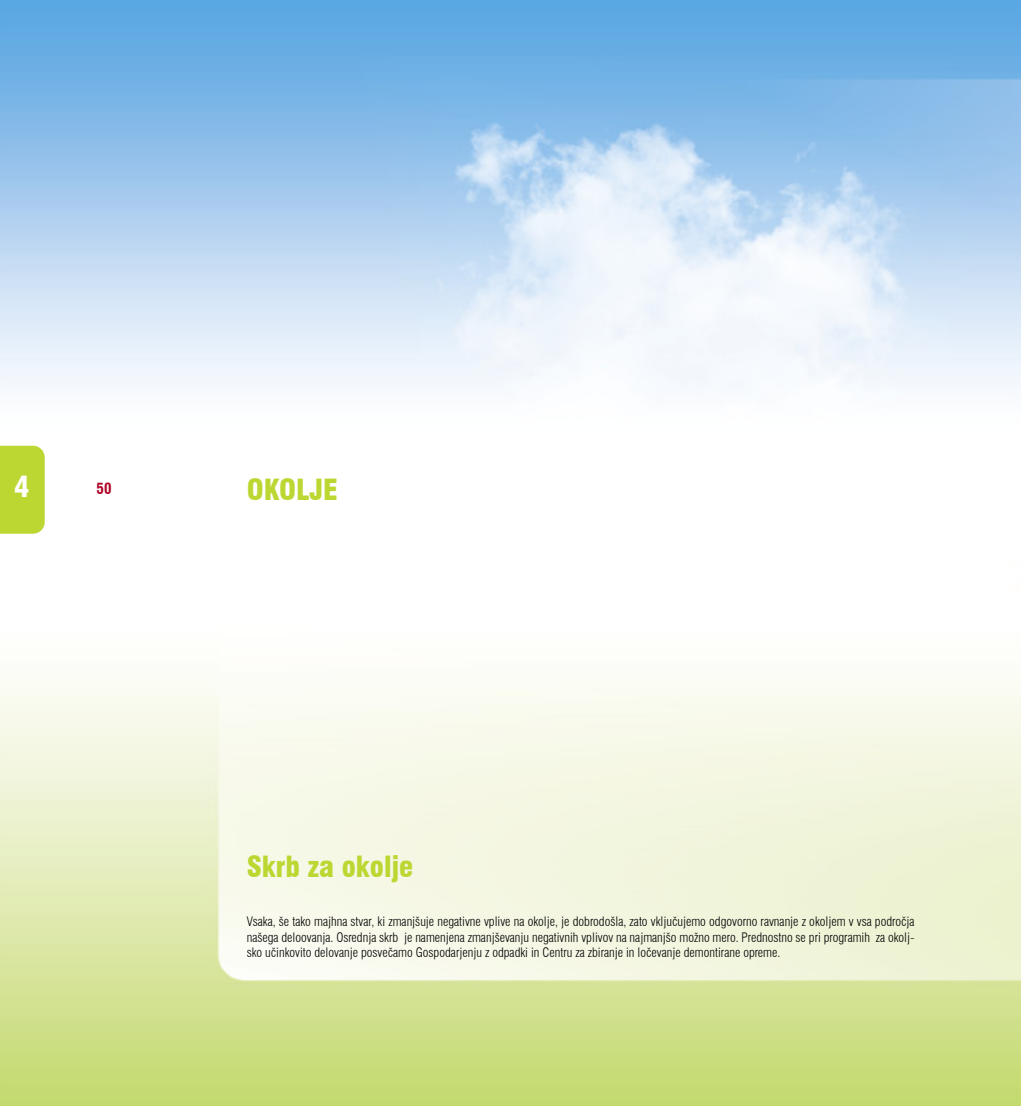
<style>
.page{position:relative;width:1021px;height:1106px;background:#fff}
.page>*{position:absolute;margin:0;border:0;box-sizing:border-box;transform-origin:0 0}
.t1{font:900 condensed 28.5px "Swiss 721 BT";color:#bdd732}
.t2{font:900 condensed 28.5px "Swiss 721 BT";color:#fff}
.t3{font:700 condensed 15px "Swiss 721 BT";color:#af0025}
.t4{font:300 condensed 12.75px/15.3px "Swiss 721 BT";color:#000;text-align:justify}
</style>
<div class="page">
<img style="left:0;top:0;width:1021px;height:1106px">
<div style="left:0;top:446px;width:45px;height:88px;background:#bdd732"></div>
<h1 class="t2" style="left:14px;top:469px;width:17px">4</h1>
<p class="t3" style="left:97px;top:479px;width:16px">50</p>
<h1 class="t1" style="left:247px;top:472px;width:93px">OKOLJE</h1>
<h1 class="t1" style="left:247px;top:849px;width:168px">Skrb za okolje</h1>
<p class="t4" style="left:247px;top:914px;width:669px">Vsaka, še tako majhna stvar, ki zmanjšuje negativne vplive na okolje, je dobrodošla, zato vključujemo odgovorno ravnanje z okoljem v vsa področja našega deloovanja. Osrednja skrb je namenjena zmanjševanju negativnih vplivov na najmanjšo možno mero. Prednostno se pri programih za okolj&shy;sko učinkovito delovanje posvečamo Gospodarjenju z odpadki in Centru za zbiranje in ločevanje demontirane opreme.</p>
</div>
